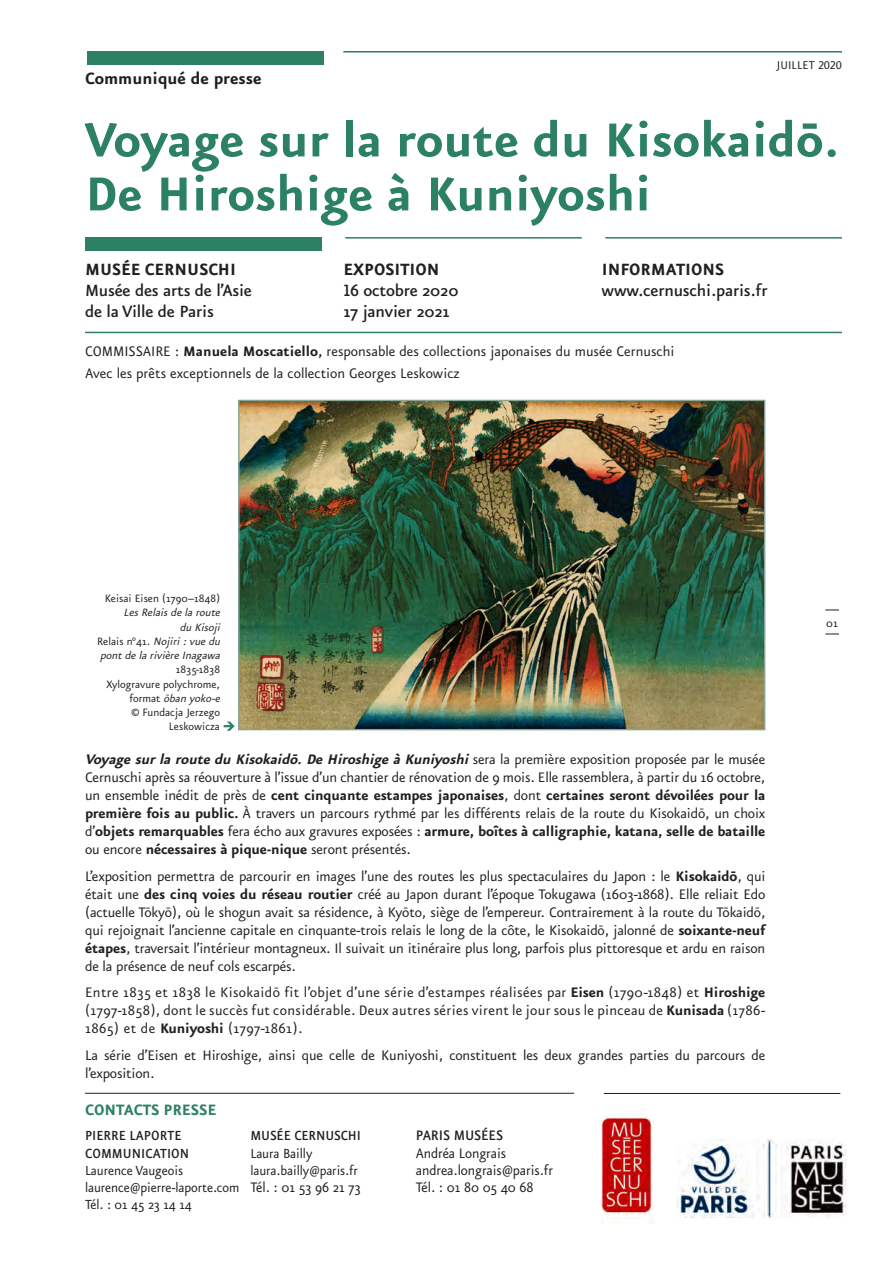
<style>
.page{position:relative;width:893px;height:1263px;background:#fff}
.page>*{position:absolute;margin:0;border:0;box-sizing:border-box;transform-origin:0 0}
.t1{font:700 57px/54px "Eureka Sans Pro";color:#2c8164}
.t2{font:500 19.5px/21px "Eureka Sans Pro";letter-spacing:-.01em;color:#231f20}
.t3{font:700 19.5px "Eureka Sans Pro";color:#231f20}
.t4{font:700 18px "Eureka Sans Pro";color:#2c8164}
.t5{font:16.5px/18px "Eureka Sans Pro";letter-spacing:-.005em;color:#231f20;text-align:justify}
.t6{font:16.5px/17.2px "Eureka Sans Pro";letter-spacing:-.005em;color:#231f20;scale:.96 1}
.t7{font:500 16.5px "Eureka Sans Pro";letter-spacing:-.005em;color:#231f20;scale:.96 1}
.t8{font:15.75px/17.2px "Eureka Sans Pro";letter-spacing:-.005em;color:#231f20;scale:.96 1}
.t9{font:500 15.75px/17.2px "Eureka Sans Pro";letter-spacing:.005em;color:#231f20;scale:.96 1}
.t10{font:13.5px "Eureka Sans Pro";letter-spacing:.005em;color:#231f20}
.t11{font:12.75px/14.2px "Eureka Sans Pro";color:#231f20;text-align:right}
.t12{font:italic 12.75px/14.2px "Eureka Sans Pro";color:#231f20;text-align:right}
.s1{font-weight:700}
.s2{font-weight:500}
.s3{font-style:normal}
.s4{font-style:italic}
.s5{font-weight:700;font-style:italic}
</style>
<div class="page">
<hr style="left:343px;top:51px;width:499px;height:2px;background:#2c8164">
<hr style="left:85px;top:332px;width:757px;height:1px;background:#2c8164">
<img style="left:678px;top:1139px;width:168px;height:78px">
<svg style="left:825px;top:610px;width:14px;height:1px"></svg>
<svg style="left:825px;top:634px;width:14px;height:1px"></svg>
<hr style="left:604px;top:1093px;width:236px;height:1px;background:#231f20">
<hr style="left:85px;top:1093px;width:489px;height:1px;background:#231f20">
<img style="left:602px;top:1116px;width:51px;height:107px">
<hr style="left:345px;top:237px;width:237px;height:2px;background:#2c8164">
<hr style="left:605px;top:237px;width:237px;height:2px;background:#2c8164">
<div style="left:85px;top:237px;width:237px;height:14px;background:#2c8164"></div>
<img style="left:240px;top:402px;width:523px;height:326px">
<div style="left:87px;top:52px;width:236px;height:13px;background:#2c8164"></div>
<svg style="left:224px;top:722px;width:10px;height:8px"></svg>
<p class="t3" style="left:85px;top:67px;width:178px">Communiqué de presse</p>
<p class="t10" style="left:777px;top:58px;width:67px">JUILLET 2020</p>
<h1 class="t1" style="left:85px;top:112px;width:755px">Voyage sur la route du Kisokaidō.<br>De Hiroshige à Kuniyoshi</h1>
<p class="t3" style="left:85px;top:257px;width:152px">MUSÉE CERNUSCHI</p>
<p class="t2" style="left:85px;top:279px;width:168px">Musée des arts de l’Asie de la Ville de Paris</p>
<p class="t3" style="left:343px;top:257px;width:98px">EXPOSITION</p>
<p class="t2" style="left:343px;top:279px;width:117px">16 octobre 2020<br>17 janvier 2021</p>
<p class="t3" style="left:602px;top:257px;width:124px">INFORMATIONS</p>
<p class="t2" style="left:602px;top:279px;width:167px">www.cernuschi.paris.fr</p>
<p class="t5" style="left:85px;top:339px;width:591px;line-height:22.5px">COMMISSAIRE : <span class="s1">Manuela Moscatiello</span><span class="s2">,</span> responsable des collections japonaises du musée Cernuschi<br>Avec les prêts exceptionnels de la collection Georges Leskowicz</p>
<p class="t11" style="left:105px;top:591px;width:117px">Keisai Eisen (1790–1848)</p>
<p class="t12" style="left:97px;top:605px;width:127px">LesRelaisdelaroute<br>du Kisoj i<br><span class="s3">Relais n°41.</span> Nojiri:vuedu pontdelarivièreInagawa</p>
<p class="t11" style="left:106px;top:662px;width:119px">1835-1838<br>Xylogravure polychrome, fo r m a t <span class="s4">ōban yoko-e<br></span>© Fundacja Jerzego<br>Leskowicza</p>
<p class="t5" style="left:85px;top:750px;width:682px"><span class="s5">Voyagesurlaroutedu Kisokaidō.DeHiroshigeàKuniyoshi</span>sera la première exposition proposée par le musée Cernuschi après sa réouverture à l’issue d’un chantier de rénovation de 9 mois. Elle rassemblera, à partir du 16 octobre, un ensemble inédit de près de <span class="s1">cent cinquante estampes japonaises</span>, dont <span class="s1">certaines seront dévoilées pour la première fois au public.</span> À travers un parcours rythmé par les différents relais de la route du Kisokaidō, un choix d’<span class="s1">objets remarquables</span> fera écho aux gravures exposées : <span class="s1">armure, boîtes à calligraphie, katana, selle de bataille </span>ou encore <span class="s1">nécessaires à pique-nique</span> seront présentés.</p>
<p class="t5" style="left:85px;top:867px;width:682px">L’exposition permettra de parcourir en images l’une des routes les plus spectaculaires du Japon : le <span class="s1">Kisokaidō</span>, qui était une <span class="s1">des cinq voies du réseau routier</span> créé au Japon durant l’époque Tokugawa (1603-1868). Elle reliait Edo (actuelle Tōkyō), où le shogun avait sa résidence, à Kyōto, siège de l’empereur. Contrairement à la route du Tōkaidō, qui rejoignait l’ancienne capitale en cinquante-trois relais le long de la côte, le Kisokaidō, jalonné de <span class="s1">soixante-neuf étapes</span>, traversait l’intérieur montagneux. Il suivait un itinéraire plus long, parfois plus pittoresque et ardu en raison de la présence de neuf cols escarpés.</p>
<p class="t5" style="left:85px;top:983px;width:682px">Entre 1835 et 1838 le Kisokaidō fit l’objet d’une série d’estampes réalisées par <span class="s1">Eisen</span> (1790-1848) et <span class="s1">Hiroshige </span>(1797-1858), dont le succès fut considérable. Deux autres séries virent le jour sous le pinceau de <span class="s1">Kunisada</span> (1786- 1865) et de <span class="s1">Kuniyoshi</span> (1797-1861).</p>
<p class="t5" style="left:85px;top:1046px;width:682px">La série d’Eisen et Hiroshige, ainsi que celle de Kuniyoshi, constituent les deux grandes parties du parcours de l’exposition.</p>
<p class="t4" style="left:85px;top:1098px;width:133px">CONTACTS PRESSE</p>
<p class="t9" style="left:85px;top:1127px;width:110px">PIERRE LAPORTE<br>COMMUNICATION</p>
<p class="t8" style="left:85px;top:1161px;width:162px">Laurence Vaugeois laurence@pierre-laporte.com<br>Tél. : 01 45 23 14 14</p>
<p class="t9" style="left:250px;top:1127px;width:117px">MUSÉE CERNUSCHI</p>
<p class="t8" style="left:250px;top:1144px;width:114px">Laura Bailly laura.bailly@paris.fr</p>
<p class="t6" style="left:250px;top:1178px;width:116px">Tél. : 01 53 96 21 73</p>
<p class="t7" style="left:416px;top:1126px;width:92px">PARIS MUSÉES</p>
<p class="t6" style="left:416px;top:1144px;width:144px">Andréa Longrais andrea.longrais@paris.fr<br>Tél. : 01 80 05 40 68</p>
<p class="t10" style="left:826px;top:615px;width:13px">01</p>
</div>
